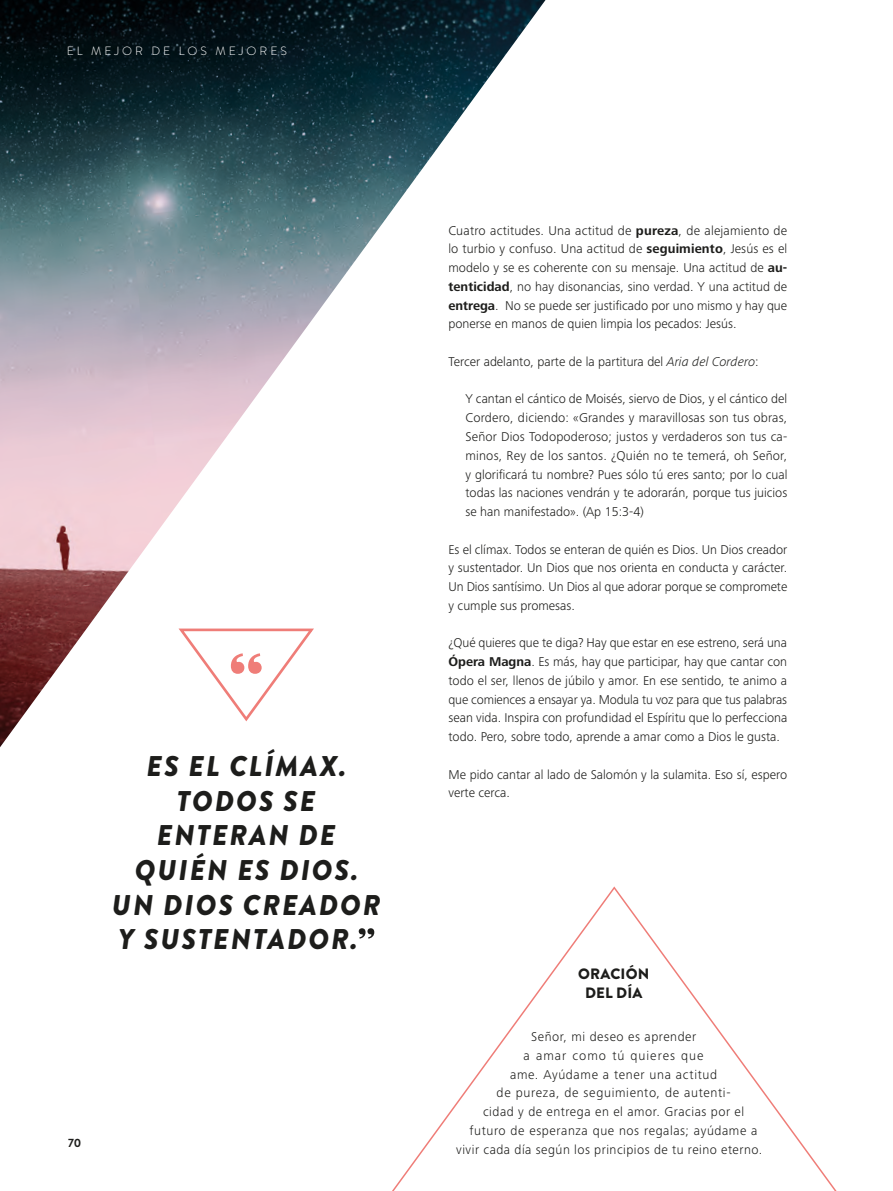
<style>
.page{position:relative;width:893px;height:1191px;background:#fff}
.page>*{position:absolute;margin:0;border:0;box-sizing:border-box;transform-origin:0 0}
.Heading_2{font:italic 900 28.5px/34.5px "Brandon Grotesque";letter-spacing:.07em;color:#1d1d1b;text-align:center}
.t1{font:900 15px "Brandon Grotesque";letter-spacing:.01em;color:#1d1d1b}
.Text{font:300 13.2px/18.8px "Frutiger Next Pro";color:#1d1d1b;text-align:justify}
.Text_4mm{font:300 13.2px/18.8px "Frutiger Next Pro";color:#1d1d1b;text-align:justify}
.Text-2{font:300 13.2px "Frutiger Next Pro";letter-spacing:.04em;color:#1d1d1b}
.Text-3{font:300 13.2px "Frutiger Next Pro";letter-spacing:.05em;color:#1d1d1b}
.Text-4{font:300 13.2px "Frutiger Next Pro";letter-spacing:.035em;color:#1d1d1b}
.Text-5{font:300 13.2px "Frutiger Next Pro";letter-spacing:.07em;color:#1d1d1b}
.Einf__Abs{font:300 12px "Brandon Grotesque";letter-spacing:.25em;color:#fff}
.Einf__Abs-2{font:700 12px "Brandon Grotesque";color:#1d1d1b}
.s1{font-weight:700}
.s2{font-style:italic}
</style>
<div class="page">
<img style="left:0;top:0;width:545px;height:747px">
<svg style="left:358px;top:886px;width:479px;height:305px"></svg>
<svg style="left:359px;top:928px;width:15px;height:10px"></svg>
<svg style="left:177px;top:626px;width:140px;height:97px"></svg>
<p class="Einf__Abs" style="left:67px;top:43px;width:222px">EL MEJOR DE LOS MEJORES</p>
<p class="Heading_2" style="left:112px;top:749px;width:270px">ES EL CLÍMAX.<br>TODOS SE<br>ENTERAN DE<br>QUIÉN ES DIOS.<br>UN DIOS CREADOR<br>Y SUSTENTADOR.</p>
<p class="Einf__Abs-2" style="left:68px;top:1134px;width:15px">70</p>
<p class="Text" style="left:448px;top:221px;width:340px">Cuatro actitudes. Una actitud de <span class="s1">pureza</span>, de alejamiento de lo turbio y confuso. Una actitud de <span class="s1">seguimiento</span>, Jesús es el modelo y se es coherente con su mensaje. Una actitud de <span class="s1">au&shy;tenticidad</span>, no hay disonancias, sino verdad. Y una actitud de <span class="s1">entrega</span>. No se puede ser justificado por uno mismo y hay que ponerse en manos de quien limpia los pecados: Jesús.</p>
<p class="Text" style="left:448px;top:352px;width:312px">Tercer adelanto, parte de la partitura del <span class="s2">Aria del Cordero</span>:</p>
<p class="Text_4mm" style="left:465px;top:390px;width:323px">Y cantan el cántico de Moisés, siervo de Dios, y el cántico del Cordero, diciendo: «Grandes y maravillosas son tus obras, Señor Dios Todopoderoso; justos y verdaderos son tus ca&shy;minos, Rey de los santos. ¿Quién no te temerá, oh Señor, y glorificará tu nombre? Pues sólo tú eres santo; por lo cual todas las naciones vendrán y te adorarán, porque tus juicios se han manifestado». (Ap 15:3-4)</p>
<p class="Text" style="left:448px;top:540px;width:340px">Es el clímax. Todos se enteran de quién es Dios. Un Dios creador y sustentador. Un Dios que nos orienta en conducta y carácter.<br>Un Dios santísimo. Un Dios al que adorar porque se compromete y cumple sus promesas.</p>
<p class="Text" style="left:448px;top:633px;width:340px">¿Qué quieres que te diga? Hay que estar en ese estreno, será una <span class="s1">Ópera Magna</span>. Es más, hay que participar, hay que cantar con todo el ser, llenos de júbilo y amor. En ese sentido, te animo a que comiences a ensayar ya. Modula tu voz para que tus palabras sean vida. Inspira con profundidad el Espíritu que lo perfecciona todo. Pero, sobre todo, aprende a amar como a Dios le gusta.</p>
<p class="Text" style="left:448px;top:765px;width:340px">Me pido cantar al lado de Salomón y la sulamita. Eso sí, espero verte cerca.</p>
<p class="t1" style="left:578px;top:963px;width:73px">ORACIÓN</p>
<p class="t1" style="left:585px;top:982px;width:59px">DEL DÍA</p>
<p class="Text-2" style="left:531px;top:1029px;width:167px">Señor, mi deseo es aprender</p>
<p class="Text-5" style="left:524px;top:1048px;width:181px">a amar como tú quieres que</p>
<p class="Text-3" style="left:510px;top:1066px;width:209px">ame. Ayúdame a tener una actitud</p>
<p class="Text-3" style="left:497px;top:1085px;width:236px">de pureza, de seguimiento, de autenti-</p>
<p class="Text-2" style="left:483px;top:1104px;width:263px">cidad y de entrega en el amor. Gracias por el</p>
<p class="Text-2" style="left:470px;top:1123px;width:289px">futuro de esperanza que nos regalas; ayúdame a</p>
<p class="Text-4" style="left:456px;top:1141px;width:308px">vivir cada día según los principios de tu reino eterno.</p>
</div>
